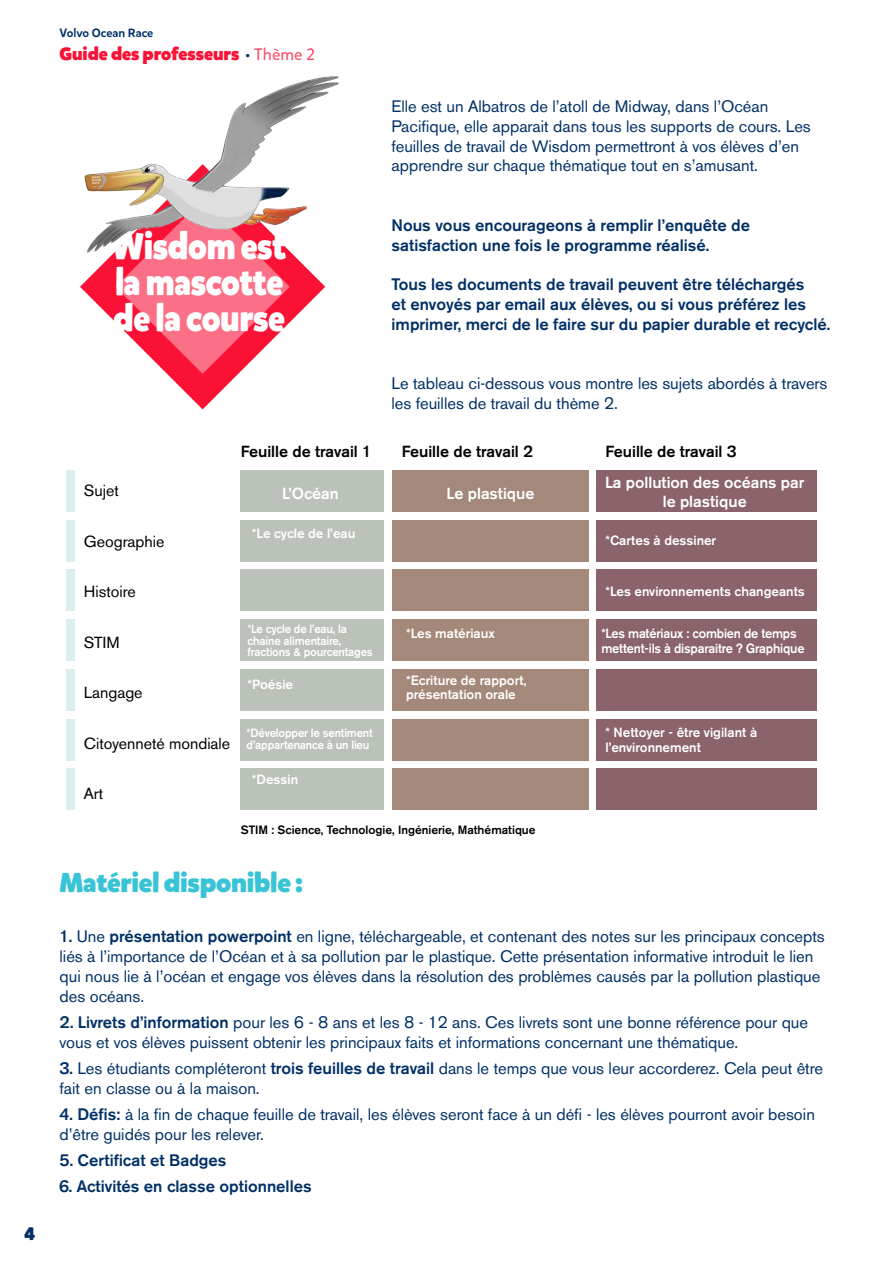
<style>
.page{position:relative;width:893px;height:1263px;background:#fff}
.page>*{position:absolute;margin:0;border:0;box-sizing:border-box;transform-origin:0 0}
.t1{font:900 37.2px/36px "Mikado";letter-spacing:-.01em;color:#fff;text-align:justify;scale:.9 1}
.t2{font:900 27px "Mikado";letter-spacing:-.01em;color:#38c4d6}
.t3{font:900 18px "Mikado";color:#fa1236}
.t4{font:900 18px "Mikado";color:#003066}
.t5{font:16.5px/19.8px "Volvo Sans Pro";color:#003066}
.t6{font:500 16.5px/19.8px "Volvo Sans Pro";color:#003066}
.t7{font:15.9px "Volvo Sans Pro";color:#000}
.t8{font:500 15.9px/19.2px "Volvo Sans Pro";color:#fff;text-align:center}
.t9{font:500 15.9px "Volvo Sans Pro";color:#000}
.t10{font:500 13.35px/14.5px "Volvo Sans Pro";color:#fff}
.t11{font:500 13.35px/14.5px "Volvo Sans Pro";color:#fff;scale:.95 1}
.t12{font:500 12px/12px "Volvo Sans Pro";letter-spacing:-.015em;color:#fff;scale:.95 1}
.t13{font:500 12px "Volvo Sans Pro";color:#000}
.t14{font:500 12px "Mikado";letter-spacing:-.005em;color:#003066}
.s1{font-weight:500;font-size:15px;color:#003066}
.s2{font-weight:400;font-size:16.5px;color:#fb4d68}
.s3{font-weight:500}
</style>
<div class="page">
<svg style="left:100px;top:307px;width:205px;height:102px"></svg>
<svg style="left:116px;top:307px;width:174px;height:67px"></svg>
<img style="left:80px;top:76px;width:259px;height:231px">
<div style="left:240px;top:470px;width:144px;height:41px;background:#bbc2b9"></div>
<div style="left:240px;top:520px;width:144px;height:41px;background:#bbc2b9"></div>
<div style="left:240px;top:570px;width:144px;height:41px;background:#bbc2b9"></div>
<div style="left:240px;top:620px;width:144px;height:41px;background:#bbc2b9"></div>
<div style="left:240px;top:669px;width:144px;height:41px;background:#bbc2b9"></div>
<div style="left:240px;top:719px;width:144px;height:41px;background:#bbc2b9"></div>
<div style="left:240px;top:769px;width:144px;height:41px;background:#bbc2b9"></div>
<div style="left:66px;top:470px;width:9px;height:41px;background:#daeeed"></div>
<div style="left:66px;top:520px;width:9px;height:41px;background:#daeeed"></div>
<div style="left:66px;top:570px;width:9px;height:41px;background:#daeeed"></div>
<div style="left:66px;top:620px;width:9px;height:41px;background:#daeeed"></div>
<div style="left:66px;top:669px;width:9px;height:41px;background:#daeeed"></div>
<div style="left:66px;top:719px;width:9px;height:41px;background:#daeeed"></div>
<div style="left:66px;top:769px;width:9px;height:41px;background:#daeeed"></div>
<div style="left:392px;top:470px;width:197px;height:41px;background:#a48879"></div>
<div style="left:392px;top:520px;width:197px;height:41px;background:#a48879"></div>
<div style="left:392px;top:570px;width:197px;height:41px;background:#a48879"></div>
<div style="left:392px;top:620px;width:197px;height:41px;background:#a48879"></div>
<div style="left:392px;top:669px;width:197px;height:41px;background:#a48879"></div>
<div style="left:392px;top:719px;width:197px;height:41px;background:#a48879"></div>
<div style="left:392px;top:769px;width:197px;height:41px;background:#a48879"></div>
<div style="left:596px;top:470px;width:220px;height:41px;background:#8b636a"></div>
<div style="left:596px;top:520px;width:220px;height:41px;background:#8b636a"></div>
<div style="left:596px;top:570px;width:220px;height:41px;background:#8b636a"></div>
<div style="left:596px;top:620px;width:220px;height:41px;background:#8b636a"></div>
<div style="left:596px;top:669px;width:220px;height:41px;background:#8b636a"></div>
<div style="left:596px;top:719px;width:220px;height:41px;background:#8b636a"></div>
<div style="left:596px;top:769px;width:220px;height:41px;background:#8b636a"></div>
<p class="t4" style="left:24px;top:1222px;width:12px">4</p>
<p class="t14" style="left:60px;top:26px;width:95px">Volvo Ocean Race</p>
<p class="t3" style="left:60px;top:42px;width:257px">Guide des professeurs <span class="s1">•</span> <span class="s2">Thème 2</span></p>
<h1 class="t1" style="left:112px;top:229px;width:194px">Wisdom est la mascotte de la course</h1>
<p class="t5" style="left:392px;top:96px;width:421px">Elle est un Albatros de l’atoll de Midway, dans l’Océan Pacifique, elle apparait dans tous les supports de cours. Les feuilles de travail de Wisdom permettront à vos élèves d’en apprendre sur chaque thématique tout en s’amusant.</p>
<p class="t6" style="left:392px;top:215px;width:360px">Nous vous encourageons à remplir l’enquête de satisfaction une fois le programme réalisé.</p>
<p class="t6" style="left:392px;top:274px;width:440px">Tous les documents de travail peuvent être téléchargés<br>et envoyés par email aux élèves, ou si vous préférez les imprimer, merci de le faire sur du papier durable et recyclé.</p>
<p class="t5" style="left:392px;top:373px;width:437px">Le tableau ci-dessous vous montre les sujets abordés à travers les feuilles de travail du thème 2.</p>
<p class="t7" style="left:84px;top:481px;width:36px">Sujet</p>
<p class="t7" style="left:84px;top:531px;width:82px">Geographie</p>
<p class="t7" style="left:84px;top:582px;width:53px">Histoire</p>
<p class="t7" style="left:84px;top:632px;width:38px">STIM</p>
<p class="t7" style="left:84px;top:683px;width:60px">Langage</p>
<p class="t7" style="left:84px;top:733px;width:148px">Citoyenneté mondiale</p>
<p class="t7" style="left:84px;top:784px;width:21px">Art</p>
<p class="t9" style="left:241px;top:442px;width:132px">Feuille de travail 1</p>
<p class="t9" style="left:402px;top:442px;width:133px">Feuille de travail 2</p>
<p class="t8" style="left:282px;top:483px;width:58px">L’Océan</p>
<p class="t8" style="left:447px;top:483px;width:89px">Le plastique</p>
<p class="t10" style="left:252px;top:526px;width:105px">*Le cycle de l’eau</p>
<p class="t12" style="left:247px;top:622px;width:133px">*Le cycle de l’eau, la chaine alimentaire, fractions &amp; pourcentages</p>
<p class="t10" style="left:247px;top:677px;width:47px">*Poésie</p>
<p class="t12" style="left:247px;top:727px;width:134px">*Développer le sentiment d’appartenance à un lieu</p>
<p class="t10" style="left:252px;top:772px;width:48px">*Dessin</p>
<p class="t10" style="left:406px;top:626px;width:90px">*Les matériaux</p>
<p class="t10" style="left:406px;top:672px;width:122px">*Ecriture de rapport, présentation orale</p>
<p class="t13" style="left:241px;top:822px;width:296px">STIM : Science, Technologie, Ingénierie, Mathématique</p>
<p class="t9" style="left:605px;top:442px;width:133px">Feuille de travail 3</p>
<p class="t8" style="left:605px;top:473px;width:201px">La pollution des océans par le plastique</p>
<p class="t10" style="left:605px;top:533px;width:112px">*Cartes à dessiner</p>
<p class="t10" style="left:605px;top:584px;width:201px">*Les environnements changeants</p>
<p class="t11" style="left:601px;top:626px;width:215px">*Les matériaux : combien de temps mettent-ils à disparaitre ? Graphique</p>
<p class="t10" style="left:605px;top:725px;width:153px">* Nettoyer - être vigilant à l’environnement</p>
<h2 class="t2" style="left:60px;top:865px;width:245px">Matériel disponible :</h2>
<p class="t5" style="left:60px;top:926px;width:767px"><span class="s3">1.</span> Une <span class="s3">présentation powerpoint</span> en ligne, téléchargeable, et contenant des notes sur les principaux concepts liés à l’importance de l’Océan et à sa pollution par le plastique. Cette présentation informative introduit le lien qui nous lie à l’océan et engage vos élèves dans la résolution des problèmes causés par la pollution plastique des océans.</p>
<p class="t5" style="left:60px;top:1012px;width:750px"><span class="s3">2. Livrets d’information</span> pour les 6 - 8 ans et les 8 - 12 ans. Ces livrets sont une bonne référence pour que vous et vos élèves puissent obtenir les principaux faits et informations concernant une thématique.</p>
<p class="t5" style="left:60px;top:1058px;width:765px"><span class="s3">3.</span> Les étudiants compléteront <span class="s3">trois feuilles de travail</span> dans le temps que vous leur accorderez. Cela peut être fait en classe ou à la maison.</p>
<p class="t5" style="left:60px;top:1104px;width:757px"><span class="s3">4. Défis:</span> à la fin de chaque feuille de travail, les élèves seront face à un défi - les élèves pourront avoir besoin d’être guidés pour les relever.</p>
<p class="t6" style="left:60px;top:1150px;width:168px">5. Certificat et Badges</p>
<p class="t6" style="left:60px;top:1176px;width:254px">6. Activités en classe optionnelles</p>
</div>
